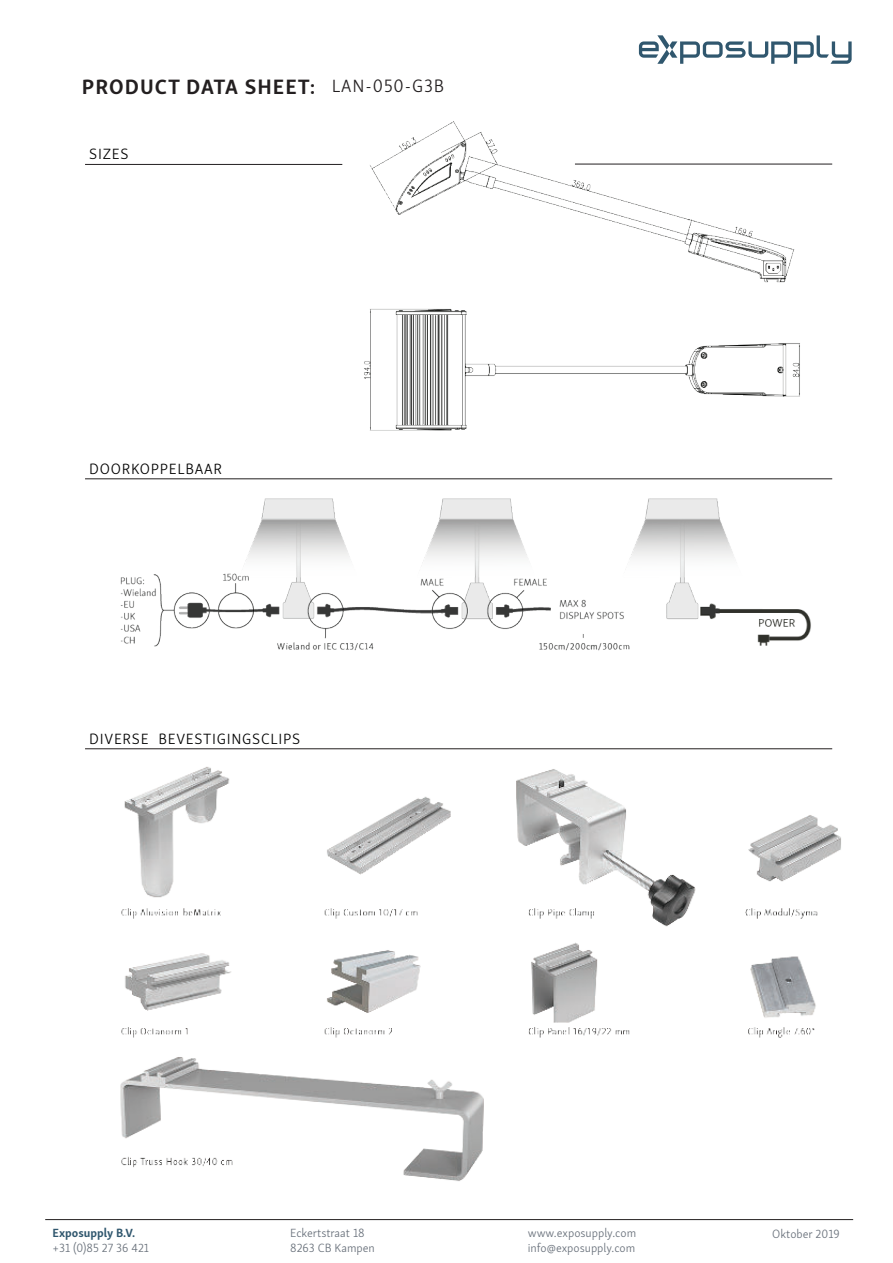
<style>
.page{position:relative;width:893px;height:1263px;background:#fff}
.page>*{position:absolute;margin:0;border:0;box-sizing:border-box;transform-origin:0 0}
.t1{font:700 21px "Skolar Sans Latn";letter-spacing:.05em;color:#231f20}
.t2{font:300 15px "Skolar Sans Latn";letter-spacing:.05em;color:#000}
.t3{font:300 12px/15px "Skolar Sans Latn";color:#69717b}
.t4{font:700 12px "Skolar Sans Latn";color:#30576e}
.s1{font-weight:300;font-size:18px}
</style>
<div class="page">
<hr style="left:45px;top:1219px;width:808px;height:1px;background:#231f20">
<svg style="left:639px;top:35px;width:213px;height:29px"></svg>
<img style="left:120px;top:498px;width:439px;height:153px">
<img style="left:120px;top:767px;width:721px;height:414px">
<hr style="left:85px;top:164px;width:257px;height:1px;background:#231f20">
<hr style="left:85px;top:479px;width:747px;height:1px;background:#231f20">
<hr style="left:85px;top:748px;width:747px;height:1px;background:#231f20">
<hr style="left:575px;top:164px;width:257px;height:1px;background:#231f20">
<img style="left:364px;top:121px;width:440px;height:310px">
<img style="left:749px;top:609px;width:62px;height:37px">
<img style="left:626px;top:498px;width:123px;height:152px">
<img style="left:559px;top:599px;width:67px;height:52px">
<h1 class="t1" style="left:82px;top:76px;width:364px">PRODUCT DATA SHEET: <span class="s1">LAN-050-G3B</span></h1>
<p class="t2" style="left:89px;top:147px;width:41px">SIZES</p>
<p class="t2" style="left:89px;top:462px;width:134px">DOORKOPPELBAAR</p>
<p class="t2" style="left:89px;top:732px;width:212px">DIVERSE BEVESTIGINGSCLIPS</p>
<p class="t3" style="left:290px;top:1225px;width:86px">Eckertstraat 18<br>8263 CB Kampen</p>
<p class="t3" style="left:528px;top:1225px;width:110px">www.exposupply.com info@exposupply.com</p>
<p class="t4" style="left:53px;top:1226px;width:84px">Exposupply B.V.</p>
<p class="t3" style="left:772px;top:1226px;width:69px">Oktober 2019</p>
<p class="t3" style="left:53px;top:1240px;width:98px">+31 (0)85 27 36 421</p>
</div>
